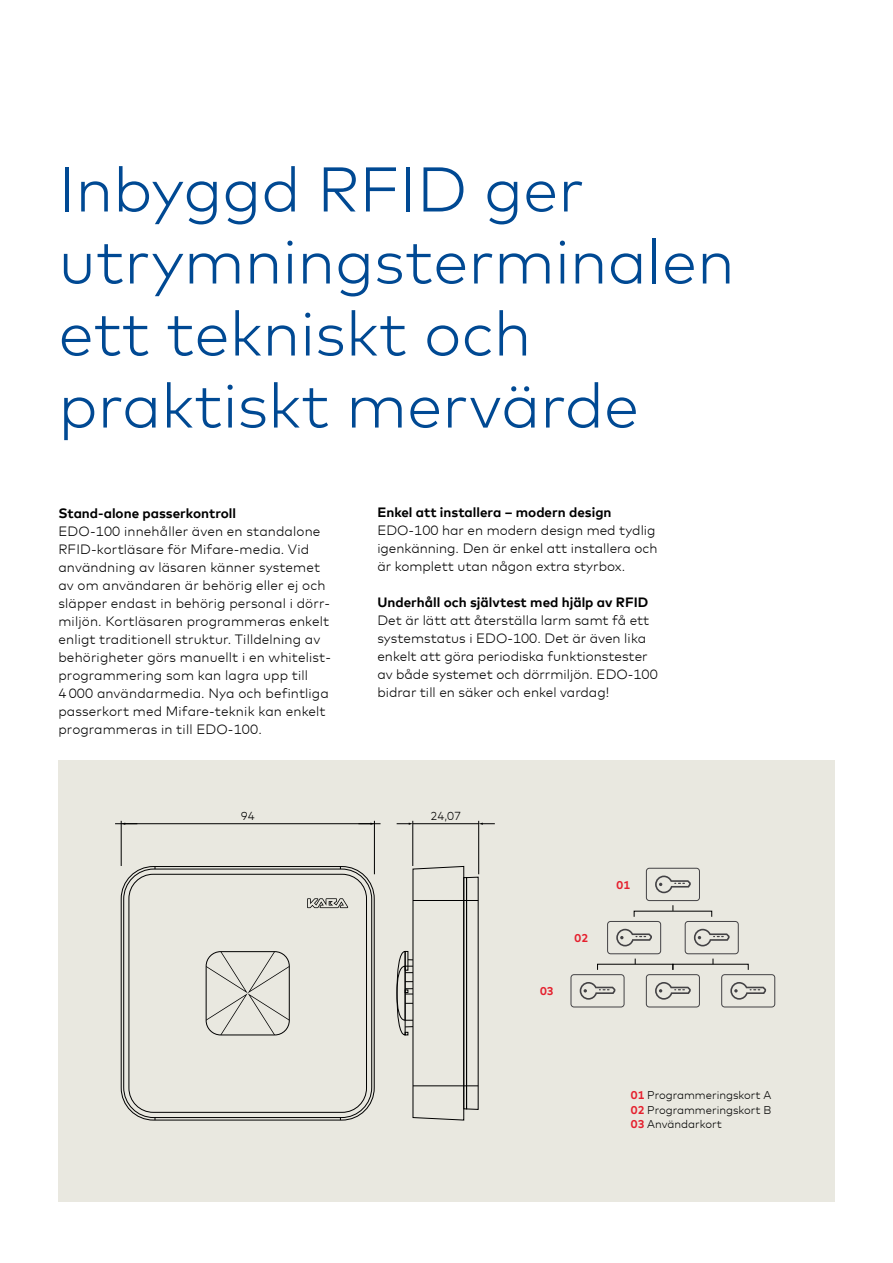
<style>
.page{position:relative;width:893px;height:1263px;background:#fff}
.page>*{position:absolute;margin:0;border:0;box-sizing:border-box;transform-origin:0 0}
.t1{font:300 63px/72px "Mark Offc";color:#004993}
.t2{font:300 13.5px/18px "Mark Offc";letter-spacing:.01em;color:#000}
.t3{font:700 13.5px "Mark Offc";color:#000}
.t4{font:300 11.55px "Mark Offc";color:#000}
.t5{font:300 11.25px/14.2px "Mark Offc";color:#000;text-align:justify}
.t6{font:700 11.25px "Mark Offc";color:#e5202e}
.s1{font-weight:700;color:#e5202e}
</style>
<div class="page">
<div style="left:58px;top:760px;width:776px;height:441px;background:#e9e8e0"></div>
<svg style="left:646px;top:868px;width:54px;height:43px"></svg>
<svg style="left:607px;top:921px;width:54px;height:43px"></svg>
<svg style="left:685px;top:921px;width:54px;height:43px"></svg>
<svg style="left:721px;top:974px;width:54px;height:33px"></svg>
<svg style="left:646px;top:974px;width:54px;height:33px"></svg>
<svg style="left:570px;top:974px;width:55px;height:33px"></svg>
<div style="left:121px;top:866px;width:254px;height:254px;border:1px solid #000;border-radius:32px"></div>
<div style="left:123px;top:869px;width:249px;height:249px;border:1px solid #000;border-radius:30px"></div>
<svg style="left:206px;top:952px;width:83px;height:83px"></svg>
<div style="left:129px;top:874px;width:238px;height:239px;border:1px solid #000;border-radius:24px"></div>
<svg style="left:307px;top:898px;width:41px;height:10px"></svg>
<svg style="left:396px;top:866px;width:83px;height:255px"></svg>
<hr style="left:413px;top:821px;width:1px;height:45px;background:#000">
<hr style="left:478px;top:821px;width:1px;height:53px;background:#000">
<hr style="left:413px;top:823px;width:66px;height:1px;background:#000">
<svg style="left:479px;top:823px;width:16px;height:2px"></svg>
<svg style="left:397px;top:823px;width:16px;height:2px"></svg>
<hr style="left:121px;top:821px;width:1px;height:45px;background:#000">
<hr style="left:374px;top:821px;width:1px;height:53px;background:#000">
<hr style="left:115px;top:823px;width:266px;height:1px;background:#000">
<svg style="left:358px;top:823px;width:17px;height:2px"></svg>
<svg style="left:121px;top:823px;width:16px;height:2px"></svg>
<h1 class="t1" style="left:58px;top:153px;width:678px">Inbyggd RFID ger utrymningsterminalen ett tekniskt och praktiskt mervärde</h1>
<p class="t3" style="left:58px;top:504px;width:179px">Stand-alone passerkontroll</p>
<p class="t2" style="left:58px;top:522px;width:272px">EDO-100 innehåller även en standalone RFID-kortläsare för Mifare-media. Vid användning av läsaren känner systemet av om användaren är behörig eller ej och släpper endast in behörig personal i dörr&shy;miljön. Kortläsaren programmeras enkelt enligt traditionell struktur. Tilldelning av behörigheter görs manuellt i en whitelist&shy;programmering som kan lagra upp till<br>4 000 användarmedia. Nya och befintliga passerkort med Mifare-teknik kan enkelt programmeras in till EDO-100.</p>
<p class="t3" style="left:377px;top:504px;width:236px">Enkel att installera – modern design</p>
<p class="t2" style="left:377px;top:522px;width:282px">EDO-100 har en modern design med tydlig igenkänning. Den är enkel att installera och är komplett utan någon extra styrbox.</p>
<p class="t3" style="left:377px;top:594px;width:272px">Underhåll och självtest med hjälp av RFID</p>
<p class="t2" style="left:377px;top:612px;width:282px">Det är lätt att återställa larm samt få ett systemstatus i EDO-100. Det är även lika enkelt att göra periodiska funktionstester av både systemet och dörrmiljön. EDO-100 bidrar till en säker och enkel vardag!</p>
<p class="t4" style="left:241px;top:809px;width:15px">94</p>
<p class="t4" style="left:430px;top:809px;width:32px">24,07</p>
<p class="t6" style="left:540px;top:983px;width:15px">03</p>
<p class="t6" style="left:575px;top:931px;width:15px">02</p>
<p class="t6" style="left:617px;top:878px;width:15px">01</p>
<p class="t5" style="left:631px;top:1088px;width:142px"><span class="s1">01</span> Programmeringskort A <span class="s1">02</span> Programmeringskort B <span class="s1">03</span> Användarkort</p>
</div>
